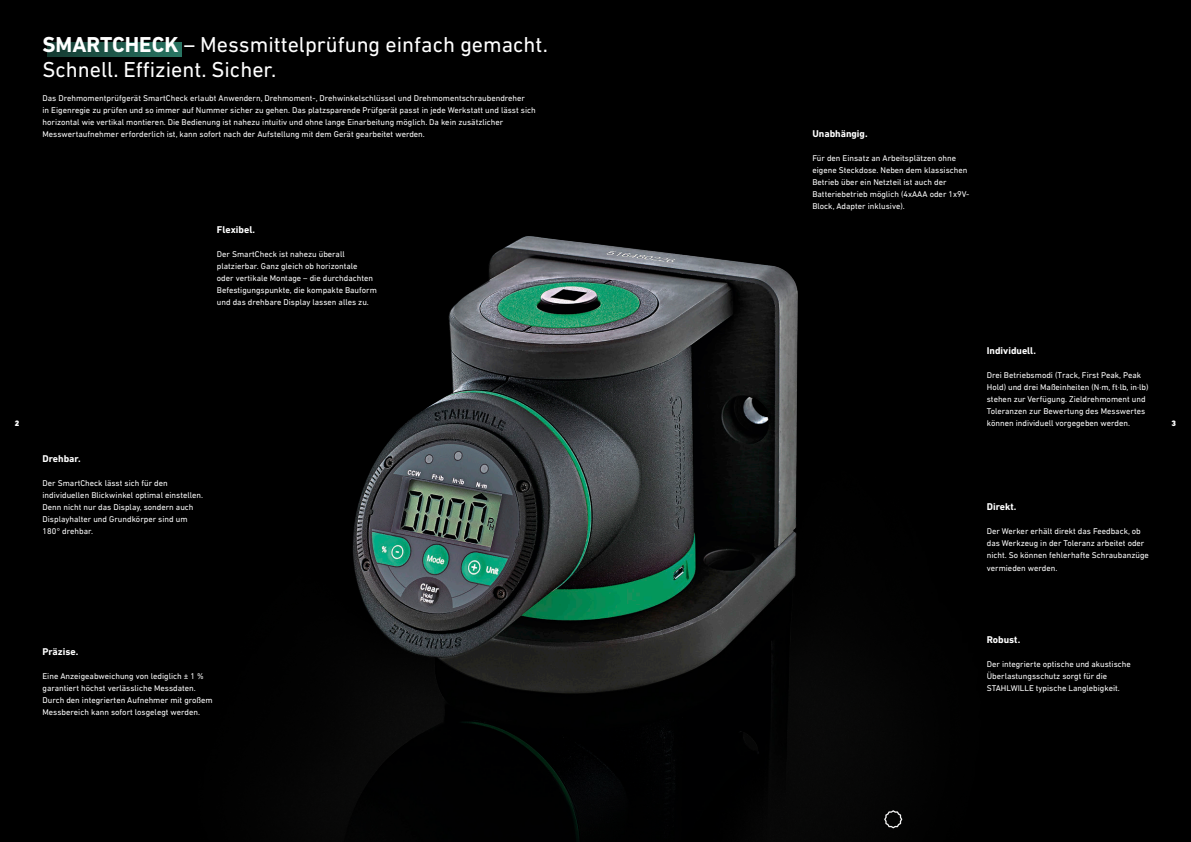
<style>
.page{position:relative;width:1191px;height:842px;background:#000}
.page>*{position:absolute;margin:0;border:0;box-sizing:border-box;transform-origin:0 0}
.t1{font:22px/24.1px "DIN Next LT Pro";color:#fff}
.t2{font:700 10px "DIN Next LT Pro";color:#fff}
.t3{font:8.5px/12px "DIN Next LT Pro";color:#fff}
.t4{font:900 8px "DIN Next LT Pro";color:#fff}
.s1{font-weight:700}
</style>
<div class="page">
<img style="left:353px;top:236px;width:445px;height:458px">
<svg style="left:47px;top:42px;width:135px;height:15px;background:#1e5649"></svg>
<p class="t1" style="left:43px;top:33px;width:507px"><span class="s1">SMARTCHECK</span> – Messmittelprüfung einfach gemacht.<br>Schnell. Effizient. Sicher.</p>
<p class="t3" style="left:43px;top:92px;width:495px">Das Drehmomentprüfgerät SmartCheck erlaubt Anwendern, Drehmoment-, Drehwinkelschlüssel und Drehmomentschraubendreher<br>in Eigenregie zu prüfen und so immer auf Nummer sicher zu gehen. Das platzsparende Prüfgerät passt in jede Werkstatt und lässt sich horizontal wie vertikal montieren. Die Bedienung ist nahezu intuitiv und ohne lange Einarbeitung möglich. Da kein zusätzlicher Messwertaufnehmer erforderlich ist, kann sofort nach der Aufstellung mit dem Gerät gearbeitet werden.</p>
<p class="t2" style="left:217px;top:224px;width:40px">Flexibel.</p>
<p class="t3" style="left:217px;top:248px;width:161px">Der SmartCheck ist nahezu überall platzierbar. Ganz gleich ob horizontale<br>oder vertikale Montage – die durchdachten Befestigungspunkte, die kompakte Bauform und das drehbare Display lassen alles zu.</p>
<p class="t2" style="left:812px;top:128px;width:57px">Unabhängig.</p>
<p class="t3" style="left:812px;top:152px;width:158px">Für den Einsatz an Arbeitsplätzen ohne eigene Steckdose. Neben dem klassischen Betrieb über ein Netzteil ist auch der Batteriebetrieb möglich (4xAAA oder 1x9V-Block, Adapter inklusive).</p>
<p class="t2" style="left:986px;top:344px;width:51px">Individuell.</p>
<p class="t3" style="left:986px;top:369px;width:163px">Drei Betriebsmodi (Track, First Peak, Peak Hold) und drei Maßeinheiten (N·m, ft·lb, in·lb) stehen zur Verfügung. Zieldrehmoment und Toleranzen zur Bewertung des Messwertes können individuell vorgegeben werden.</p>
<p class="t4" style="left:15px;top:418px;width:6px">2</p>
<p class="t4" style="left:1171px;top:418px;width:6px">3</p>
<p class="t2" style="left:43px;top:453px;width:40px">Drehbar.</p>
<p class="t3" style="left:43px;top:477px;width:162px">Der SmartCheck lässt sich für den individuellen Blickwinkel optimal einstellen.<br>Denn nicht nur das Display, sondern auch Displayhalter und Grundkörper sind um 180° drehbar.</p>
<p class="t2" style="left:43px;top:646px;width:37px">Präzise.</p>
<p class="t3" style="left:43px;top:670px;width:172px">Eine Anzeigeabweichung von lediglich ± 1 % garantiert höchst verlässliche Messdaten.<br>Durch den integrierten Aufnehmer mit großem Messbereich kann sofort losgelegt werden.</p>
<p class="t2" style="left:986px;top:501px;width:31px">Direkt.</p>
<p class="t3" style="left:986px;top:525px;width:164px">Der Werker erhält direkt das Feedback, ob das Werkzeug in der Toleranz arbeitet oder nicht. So können fehlerhafte Schraubanzüge vermieden werden.</p>
<p class="t2" style="left:986px;top:634px;width:35px">Robust.</p>
<p class="t3" style="left:986px;top:658px;width:146px">Der integrierte optische und akustische<br>Überlastungsschutz sorgt für die<br>STAHLWILLE typische Langlebigkeit.</p>
</div>
